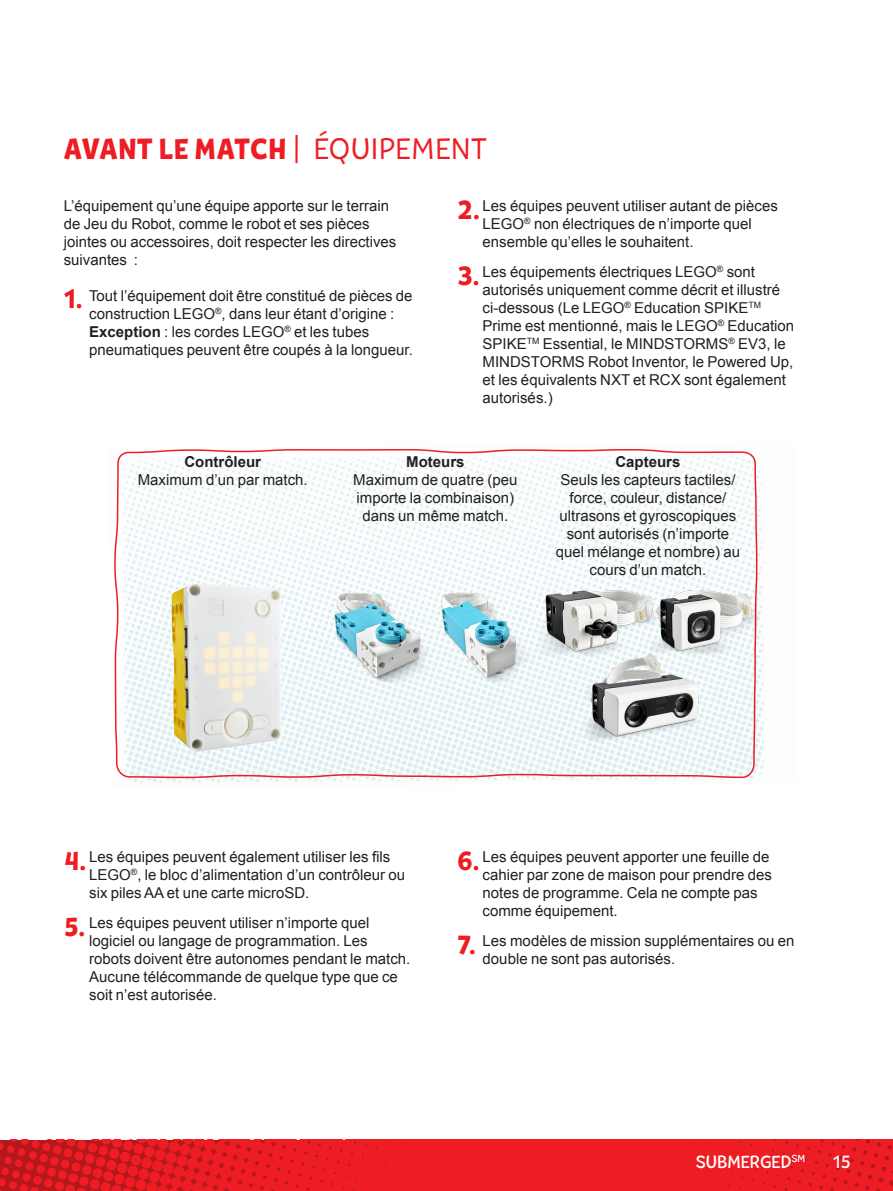
<style>
.page{position:relative;width:893px;height:1191px;background:#fff}
.page>*{position:absolute;margin:0;border:0;box-sizing:border-box;transform-origin:0 0}
.Header_20_AllCaps{font:800 30px "Tobi Pro";letter-spacing:.025em;color:#ee1d23}
.Header_18{font:800 27px "Tobi Pro";color:#ee1d23}
.t1{font:500 18px "Tobi Pro";color:#fff}
.Numbered_List_contnd{font:15px/18px "Arial";color:#231f20}
.Body_10__centered{font:15px/18px "Arial";color:#231f20;text-align:center}
.Body_10{font:15px/18px "Arial";color:#231f20}
.Body_10__centered-2{font:700 15px "Arial";color:#231f20}
.s1{font-weight:400}
.s2{font-weight:700}
</style>
<div class="page">
<img style="left:0;top:1139px;width:507px;height:52px">
<div style="left:507px;top:1139px;width:386px;height:52px;background:#ee1d23"></div>
<svg style="left:114px;top:449px;width:644px;height:330px"></svg>
<img style="left:578px;top:655px;width:137px;height:88px">
<img style="left:538px;top:578px;width:124px;height:82px">
<img style="left:650px;top:583px;width:109px;height:72px">
<img style="left:311px;top:590px;width:101px;height:91px">
<img style="left:412px;top:590px;width:136px;height:91px">
<p class="Header_20_AllCaps" style="left:64px;top:129px;width:425px">AVANT LE MATCH <span class="s1">| ÉQUIPEMENT</span></p>
<p class="Body_10" style="left:64px;top:196px;width:334px">L’équipement qu’une équipe apporte sur le terrain de Jeu du Robot, comme le robot et ses pièces jointes ou accessoires, doit respecter les directives suivantes :</p>
<p class="Numbered_List_contnd" style="left:89px;top:286px;width:325px">Tout l’équipement doit être constitué de pièces de construction LEGO<sup>®</sup>, dans leur étant d’origine :<br><span class="s2">Exception</span> : les cordes LEGO<sup>®</sup> et les tubes pneumatiques peuvent être coupés à la longueur.</p>
<p class="Header_18" style="left:64px;top:281px;width:21px">1.</p>
<p class="Numbered_List_contnd" style="left:483px;top:196px;width:297px">Les équipes peuvent utiliser autant de pièces<br>LEGO<sup>®</sup> non électriques de n’importe quel ensemble qu’elles le souhaitent.</p>
<p class="Numbered_List_contnd" style="left:483px;top:263px;width:313px">Les équipements électriques LEGO<sup>®</sup> sont autorisés uniquement comme décrit et illustré ci-dessous (Le LEGO<sup>®</sup> Education SPIKE<sup>TM </sup>Prime est mentionné, mais le LEGO<sup>®</sup> Education SPIKE<sup>TM</sup> Essential, le MINDSTORMS<sup>®</sup> EV3, le MINDSTORMS Robot Inventor, le Powered Up, et les équivalents NXT et RCX sont également autorisés.)</p>
<p class="Header_18" style="left:457px;top:192px;width:25px">2.</p>
<p class="Header_18" style="left:457px;top:258px;width:24px">3.</p>
<p class="Body_10__centered-2" style="left:184px;top:451px;width:78px">Contrôleur</p>
<p class="Body_10__centered" style="left:138px;top:470px;width:172px">Maximum d’un par match.</p>
<p class="Body_10__centered-2" style="left:406px;top:451px;width:60px">Moteurs</p>
<p class="Body_10__centered" style="left:353px;top:470px;width:166px">Maximum de quatre (peu importe la combinaison) dans un même match.</p>
<p class="Body_10__centered-2" style="left:615px;top:451px;width:67px">Capteurs</p>
<p class="Body_10__centered" style="left:556px;top:470px;width:186px">Seuls les capteurs tactiles/ force, couleur, distance/ ultrasons et gyroscopiques sont autorisés (n’importe quel mélange et nombre) au cours d’un match.</p>
<p class="Numbered_List_contnd" style="left:89px;top:847px;width:317px">Les équipes peuvent également utiliser les fils<br>LEGO<sup>®</sup>, le bloc d’alimentation d’un contrôleur ou six piles AA et une carte microSD.</p>
<p class="Numbered_List_contnd" style="left:89px;top:914px;width:323px">Les équipes peuvent utiliser n’importe quel logiciel ou langage de programmation. Les robots doivent être autonomes pendant le match.<br>Aucune télécommande de quelque type que ce soit n’est autorisée.</p>
<p class="Header_18" style="left:64px;top:843px;width:24px">4.</p>
<p class="Header_18" style="left:64px;top:908px;width:23px">5.</p>
<p class="Numbered_List_contnd" style="left:483px;top:847px;width:291px">Les équipes peuvent apporter une feuille de cahier par zone de maison pour prendre des notes de programme. Cela ne compte pas comme équipement.</p>
<p class="Numbered_List_contnd" style="left:483px;top:932px;width:313px">Les modèles de mission supplémentaires ou en double ne sont pas autorisés.</p>
<p class="Header_18" style="left:457px;top:843px;width:24px">6.</p>
<p class="Header_18" style="left:457px;top:926px;width:21px">7.</p>
<p class="t1" style="left:695px;top:1150px;width:111px">SUBMERGED<sup>SM</sup></p>
<p class="t1" style="left:833px;top:1150px;width:19px">15</p>
</div>
